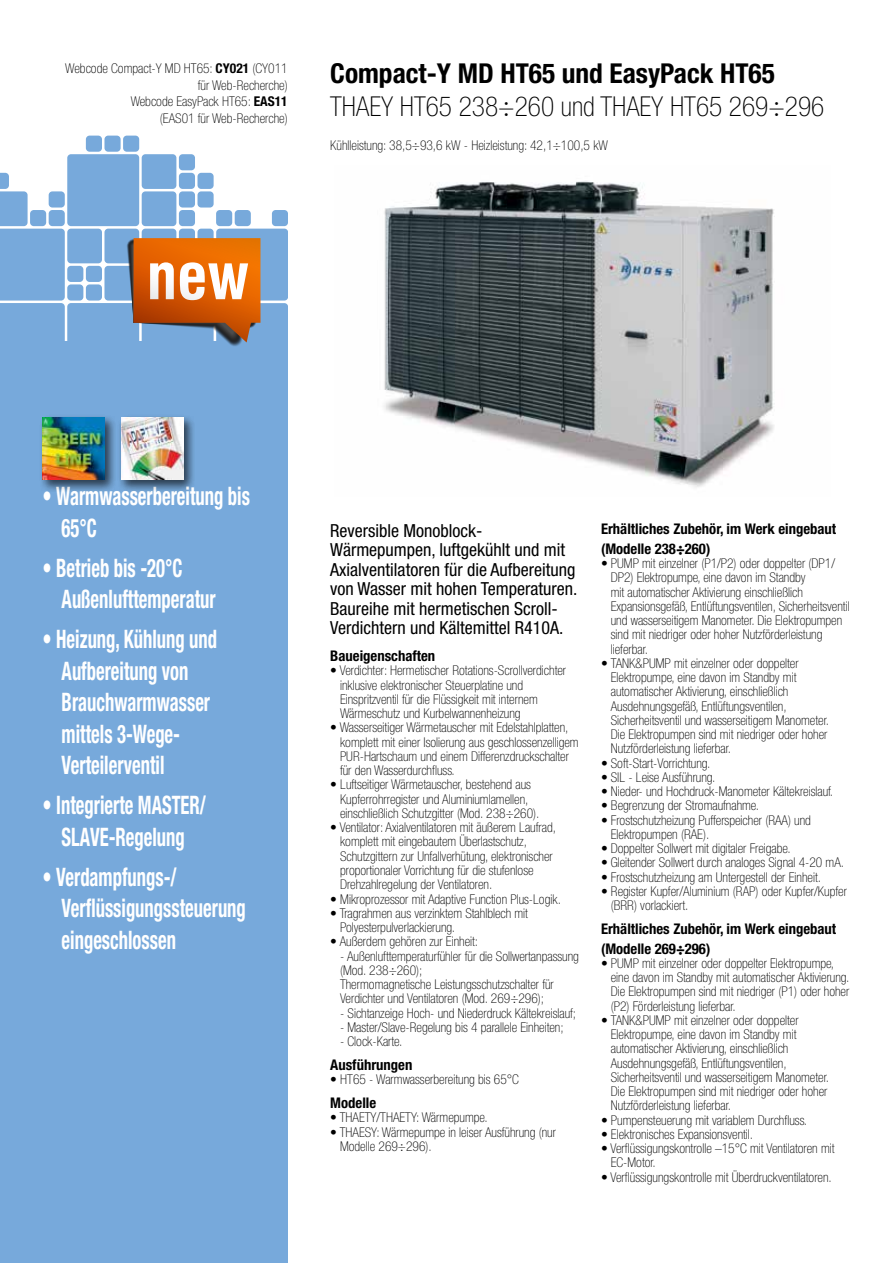
<style>
.page{position:relative;width:893px;height:1263px;background:#fff}
.page>*{position:absolute;margin:0;border:0;box-sizing:border-box;transform-origin:0 0}
.t1{font:100 condensed 27.45px "Helvetica Neue LT Std";color:#000}
.t2{font:700 condensed 27.45px "Helvetica Neue LT Std";color:#000}
.t3{font:700 condensed 25.5px/31.5px "Helvetica Neue LT Std";color:#fff;scale:.73 1}
.t4{font:condensed 18px/19.5px "Helvetica Neue LT Std";color:#000}
.t5{font:700 condensed 14.7px/19.5px "Helvetica Neue LT Std";color:#000}
.t6{font:100 condensed 13.5px/14.2px "Helvetica Neue LT Std";color:#000}
.s1{font-weight:700}
</style>
<div class="page">
<div style="left:0;top:129px;width:288px;height:1134px;background:#77a9db"></div>
<svg style="left:0;top:129px;width:288px;height:211px"></svg>
<img style="left:384px;top:181px;width:391px;height:307px">
<svg style="left:126px;top:238px;width:134px;height:108px"></svg>
<div style="left:39px;top:414px;width:78px;height:78px;background:#000;opacity:.4"></div>
<div style="left:118px;top:414px;width:78px;height:78px;background:#000;opacity:.4"></div>
<p class="t6" style="left:65px;top:60px;width:224px;line-height:16.5px;text-align:right">Webcode Compact-Y MD HT65: <span class="s1">CY021</span> (CY011 für Web-Recherche)<br>Webcode EasyPack HT65: <span class="s1">EAS11<br></span>(EAS01 für Web-Recherche)</p>
<h1 class="t2" style="left:330px;top:57px;width:446px">Compact-Y MD HT65 und EasyPack HT65</h1>
<h1 class="t1" style="left:330px;top:91px;width:496px">THAEY HT65 238÷260 und THAEY HT65 269÷296</h1>
<p class="t6" style="left:330px;top:138px;width:279px">Kühlleistung: 38,5÷93,6 kW - Heizleistung: 42,1÷100,5 kW</p>
<h2 class="t3" style="left:62px;top:480px;width:259px;text-indent:-19px">• Warmwasserbereitung bis<br>65°C</h2>
<h2 class="t3" style="left:62px;top:551px;width:212px;text-indent:-19px">• Betrieb bis -20°C<br>Außenlufttemperatur</h2>
<h2 class="t3" style="left:62px;top:623px;width:215px;text-indent:-19px">• Heizung, Kühlung und<br>Aufbereitung von<br>Brauchwarmwasser mittels 3-Wege-<br>Verteilerventil</h2>
<h2 class="t3" style="left:43px;top:789px;width:226px;text-align:center">• Integrierte MASTER/<br>SLAVE-Regelung</h2>
<h2 class="t3" style="left:62px;top:860px;width:254px;text-indent:-19px">• Verdampfungs-/<br>Verflüssigungssteuerung eingeschlossen</h2>
<h3 class="t4" style="left:330px;top:520px;width:249px">Reversible Monoblock-Wärmepumpen, luftgekühlt und mit Axialventilatoren für die Aufbereitung von Wasser mit hohen Temperaturen.<br>Baureihe mit hermetischen Scroll-Verdichtern und Kältemittel R410A.</h3>
<p class="t5" style="left:330px;top:646px;width:107px">Baueigenschaften</p>
<p class="t6" style="left:340px;top:663px;width:228px;text-indent:-10px">• Verdichter: Hermetischer Rotations-Scrollverdichter inklusive elektronischer Steuerplatine und Einspritzventil für die Flüssigkeit mit internem Wärmeschutz und Kurbelwannenheizung</p>
<p class="t6" style="left:340px;top:720px;width:240px;text-indent:-10px">• Wasserseitiger Wärmetauscher mit Edelstahlplatten, komplett mit einer Isolierung aus geschlossenzelligem PUR-Hartschaum und einem Differenzdruckschalter für den Wasserdurchfluss.</p>
<p class="t6" style="left:340px;top:777px;width:201px;text-indent:-10px">• Luftseitiger Wärmetauscher, bestehend aus<br>Kupferrohrregister und Aluminiumlamellen, einschließlich Schutzgitter (Mod. 238÷260).</p>
<p class="t6" style="left:340px;top:820px;width:217px;text-indent:-10px">• Ventilator: Axialventilatoren mit äußerem Laufrad, komplett mit eingebautem Überlastschutz, Schutzgittern zur Unfallverhütung, elektronischer proportionaler Vorrichtung für die stufenlose Drehzahlregelung der Ventilatoren.</p>
<p class="t6" style="left:330px;top:891px;width:232px">• Mikroprozessor mit Adaptive Function Plus-Logik.</p>
<p class="t6" style="left:340px;top:906px;width:190px;text-indent:-10px">• Tragrahmen aus verzinktem Stahlblech mit<br>Polyesterpulverlackierung.</p>
<p class="t6" style="left:330px;top:934px;width:149px">• Außerdem gehören zur Einheit:</p>
<p class="t6" style="left:340px;top:948px;width:240px">- Außenlufttemperaturfühler für die Sollwertanpassung (Mod. 238÷260);<br>Thermomagnetische Leistungsschutzschalter für Verdichter und Ventilatoren (Mod. 269÷296);</p>
<p class="t6" style="left:340px;top:1005px;width:238px">- Sichtanzeige Hoch- und Niederdruck Kältekreislauf;</p>
<p class="t6" style="left:340px;top:1020px;width:225px">- Master/Slave-Regelung bis 4 parallele Einheiten;</p>
<p class="t6" style="left:340px;top:1034px;width:64px">- Clock-Karte.</p>
<p class="t5" style="left:330px;top:1055px;width:84px">Ausführungen</p>
<p class="t6" style="left:330px;top:1072px;width:190px">• HT65 - Warmwasserbereitung bis 65°C</p>
<p class="t5" style="left:330px;top:1093px;width:47px">Modelle</p>
<p class="t6" style="left:330px;top:1110px;width:159px">• THAETY/THAETY: Wärmepumpe.</p>
<p class="t6" style="left:340px;top:1125px;width:217px;text-indent:-10px">• THAESY: Wärmepumpe in leiser Ausführung (nur<br>Modelle 269÷296).</p>
<p class="t5" style="left:601px;top:519px;width:237px">Erhältliches Zubehör, im Werk eingebaut (Modelle 238÷260)</p>
<p class="t6" style="left:611px;top:556px;width:240px;text-indent:-10px">• PUMP mit einzelner (P1/P2) oder doppelter (DP1/ DP2) Elektropumpe, eine davon im Standby<br>mit automatischer Aktivierung einschließlich Expansionsgefäß, Entlüftungsventilen, Sicherheitsventil und wasserseitigem Manometer. Die Elektropumpen sind mit niedriger oder hoher Nutzförderleistung lieferbar.</p>
<p class="t6" style="left:611px;top:656px;width:220px;text-indent:-10px">• TANK&amp;PUMP mit einzelner oder doppelter Elektropumpe, eine davon im Standby mit automatischer Aktivierung, einschließlich Ausdehnungsgefäß, Entlüftungsventilen, Sicherheitsventil und wasserseitigem Manometer.<br>Die Elektropumpen sind mit niedriger oder hoher Nutzförderleistung lieferbar.</p>
<p class="t6" style="left:601px;top:756px;width:111px">• Soft-Start-Vorrichtung.</p>
<p class="t6" style="left:601px;top:770px;width:116px">• SIL - Leise Ausführung.</p>
<p class="t6" style="left:601px;top:784px;width:233px">• Nieder- und Hochdruck-Manometer Kältekreislauf.</p>
<p class="t6" style="left:601px;top:798px;width:159px">• Begrenzung der Stromaufnahme.</p>
<p class="t6" style="left:611px;top:813px;width:202px;text-indent:-10px">• Frostschutzheizung Pufferspeicher (RAA) und<br>Elektropumpen (RAE).</p>
<p class="t6" style="left:601px;top:841px;width:191px">• Doppelter Sollwert mit digitaler Freigabe.</p>
<p class="t6" style="left:601px;top:855px;width:245px">• Gleitender Sollwert durch analoges Signal 4-20 mA.</p>
<p class="t6" style="left:601px;top:870px;width:222px">• Frostschutzheizung am Untergestell der Einheit.</p>
<p class="t6" style="left:611px;top:884px;width:238px;text-indent:-10px">• Register Kupfer/Aluminium (RAP) oder Kupfer/Kupfer (BRR) vorlackiert.</p>
<p class="t5" style="left:601px;top:919px;width:237px">Erhältliches Zubehör, im Werk eingebaut (Modelle 269÷296)</p>
<p class="t6" style="left:611px;top:956px;width:240px;text-indent:-10px">• PUMP mit einzelner oder doppelter Elektropumpe, eine davon im Standby mit automatischer Aktivierung.<br>Die Elektropumpen sind mit niedriger (P1) oder hoher (P2) Förderleistung lieferbar.</p>
<p class="t6" style="left:611px;top:1013px;width:220px;text-indent:-10px">• TANK&amp;PUMP mit einzelner oder doppelter Elektropumpe, eine davon im Standby mit automatischer Aktivierung, einschließlich Ausdehnungsgefäß, Entlüftungsventilen, Sicherheitsventil und wasserseitigem Manometer.<br>Die Elektropumpen sind mit niedriger oder hoher Nutzförderleistung lieferbar.</p>
<p class="t6" style="left:601px;top:1113px;width:207px">• Pumpensteuerung mit variablem Durchfluss.</p>
<p class="t6" style="left:601px;top:1127px;width:154px">• Elektronisches Expansionsventil.</p>
<p class="t6" style="left:611px;top:1141px;width:225px;text-indent:-10px">• Verflüssigungskontrolle –15°C mit Ventilatoren mit<br>EC-Motor.</p>
<p class="t6" style="left:601px;top:1170px;width:232px">• Verflüssigungskontrolle mit Überdruckventilatoren.</p>
</div>
